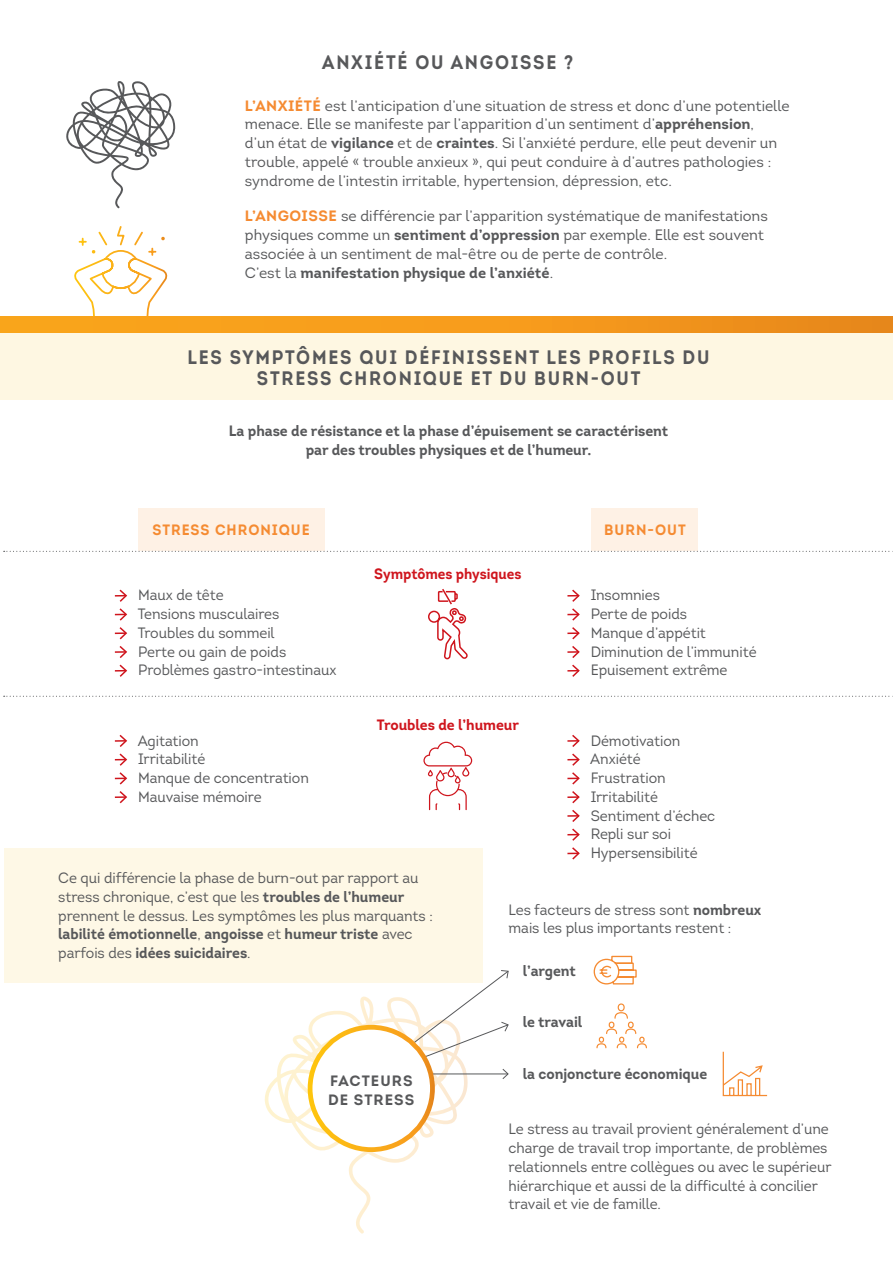
<style>
.page{position:relative;width:893px;height:1263px;background:#fff}
.page>*{position:absolute;margin:0;border:0;box-sizing:border-box;transform-origin:0 0}
.t1{font:700 19.5px/21px "Intro";letter-spacing:.1em;color:#57585a;text-align:center;scale:.9 1}
.t2{font:15px/18.8px "Intro";letter-spacing:-.005em;color:#57585a;scale:.95 1}
.t3{font:15px/18.8px "Intro";letter-spacing:-.005em;color:#57585a}
.t4{font:700 15px/18.8px "Intro";letter-spacing:-.005em;color:#57585a;text-align:center;scale:.95 1}
.t5{font:700 15px "Intro";letter-spacing:.07em;color:#f58b32;scale:.93 1}
.t6{font:700 15px "Intro";letter-spacing:-.005em;color:#cf151d;scale:.92 1}
.t7{font:700 15px "Intro";letter-spacing:-.005em;color:#cf151d;scale:.95 1}
.t8{font:700 15px/18.5px "Intro";letter-spacing:-.005em;color:#57585a}
.s1{font-weight:700;color:#f58b32}
.s2{font-weight:700}
</style>
<div class="page">
<div style="left:138px;top:508px;width:187px;height:43px;background:#fef1e5"></div>
<div style="left:592px;top:508px;width:106px;height:43px;background:#fef1e5"></div>
<svg style="left:264px;top:996px;width:204px;height:237px"></svg>
<div style="left:4px;top:848px;width:479px;height:134px;background:#fef8e6"></div>
<div style="left:0;top:333px;width:893px;height:66px;background:#fef7e2"></div>
<svg style="left:73px;top:226px;width:96px;height:91px"></svg>
<svg style="left:66px;top:81px;width:109px;height:127px"></svg>
<div style="left:0;top:317px;width:893px;height:16px;background:linear-gradient(to right,#fda91c,#eb8b1c)"></div>
<svg style="left:114px;top:589px;width:14px;height:88px"></svg>
<svg style="left:114px;top:734px;width:14px;height:70px"></svg>
<svg style="left:567px;top:589px;width:13px;height:88px"></svg>
<svg style="left:567px;top:734px;width:13px;height:126px"></svg>
<svg style="left:4px;top:551px;width:889px;height:1px"></svg>
<svg style="left:4px;top:696px;width:889px;height:1px"></svg>
<svg style="left:428px;top:589px;width:40px;height:71px"></svg>
<svg style="left:423px;top:742px;width:49px;height:68px"></svg>
<svg style="left:412px;top:970px;width:97px;height:90px"></svg>
<hr style="left:421px;top:1073px;width:87px;height:1px;background:#57585a">
<svg style="left:502px;top:1069px;width:7px;height:10px"></svg>
<div style="left:310px;top:1027px;width:122px;height:122px;background:#fff;border-radius:50%"></div>
<div style="left:308px;top:1025px;width:127px;height:127px;border:5px solid #fff;border-radius:50%"></div>
<svg style="left:593px;top:955px;width:44px;height:30px"></svg>
<svg style="left:722px;top:1051px;width:46px;height:46px"></svg>
<svg style="left:596px;top:1003px;width:51px;height:46px"></svg>
<h1 class="t1" style="left:322px;top:51px;width:280px">ANXIÉTÉ OU ANGOISSE ?</h1>
<p class="t3" style="left:245px;top:96px;width:546px"><span class="s1">L’ANXIÉTÉ</span> est l’anticipation d’une situation de stress et donc d’une potentielle menace. Elle se manifeste par l’apparition d’un sentiment d’<span class="s2">appréhension</span>,<br>d’un état de <span class="s2">vigilance</span> et de <span class="s2">craintes</span>. Si l’anxiété perdure, elle peut devenir un trouble, appelé « trouble anxieux », qui peut conduire à d’autres pathologies : syndrome de l’intestin irritable, hypertension, dépression, etc.</p>
<p class="t3" style="left:245px;top:207px;width:524px"><span class="s1">L’ANGOISSE</span> se différencie par l’apparition systématique de manifestations physiques comme un <span class="s2">sentiment d’oppression</span> par exemple. Elle est souvent associée à un sentiment de mal-être ou de perte de contrôle.<br>C’est la <span class="s2">manifestation physique de l’anxiété</span>.</p>
<h1 class="t1" style="left:188px;top:347px;width:581px">LES SYMPTÔMES QUI DÉFINISSENT LES PROFILS DU<br>STRESS CHRONIQUE ET DU BURN-OUT</h1>
<p class="t4" style="left:229px;top:421px;width:464px">La phase de résistance et la phase d’épuisement se caractérisent par des troubles physiques et de l’humeur.</p>
<p class="t5" style="left:152px;top:520px;width:171px">STRESS CHRONIQUE</p>
<p class="t5" style="left:604px;top:520px;width:89px">BURN-OUT</p>
<p class="t2" style="left:138px;top:586px;width:211px">Maux de tête<br>Tensions musculaires<br>Troubles du sommeil<br>Perte ou gain de poids<br>Problèmes gastro-intestinaux</p>
<p class="t2" style="left:138px;top:731px;width:182px">Agitation<br>Irritabilité<br>Manque de concentration<br>Mauvaise mémoire</p>
<p class="t6" style="left:374px;top:565px;width:161px">Symptômes physiques</p>
<p class="t7" style="left:377px;top:715px;width:151px">Troubles de l’humeur</p>
<p class="t2" style="left:591px;top:586px;width:176px">Insomnies<br>Perte de poids<br>Manque d’appétit<br>Diminution de l’immunité<br>Epuisement extrême</p>
<p class="t2" style="left:590px;top:731px;width:133px">Démotivation<br>Anxiété<br>Frustration<br>Irritabilité<br>Sentiment d’échec<br>Repli sur soi<br>Hypersensibilité</p>
<p class="t2" style="left:58px;top:869px;width:396px">Ce qui différencie la phase de burn-out par rapport au stress chronique, c’est que les <span class="s2">troubles de l’humeur </span>prennent le dessus. Les symptômes les plus marquants : <span class="s2">labilité émotionnelle</span>, <span class="s2">angoisse</span> et <span class="s2">humeur triste</span> avec parfois des <span class="s2">idées suicidaires</span>.</p>
<p class="t8" style="left:328px;top:1071px;width:88px">FACTEURS<br>DE STRESS</p>
<p class="t2" style="left:509px;top:900px;width:268px">Les facteurs de stress sont <span class="s2">nombreux </span>mais les plus importants restent :</p>
<p class="t4" style="left:523px;top:961px;width:57px">l’argent</p>
<p class="t4" style="left:523px;top:1012px;width:64px">le travail</p>
<p class="t4" style="left:523px;top:1064px;width:196px">la conjoncture économique</p>
<p class="t2" style="left:509px;top:1120px;width:341px">Le stress au travail provient généralement d’une charge de travail trop importante, de problèmes relationnels entre collègues ou avec le supérieur hiérarchique et aussi de la difficulté à concilier travail et vie de famille.</p>
</div>
